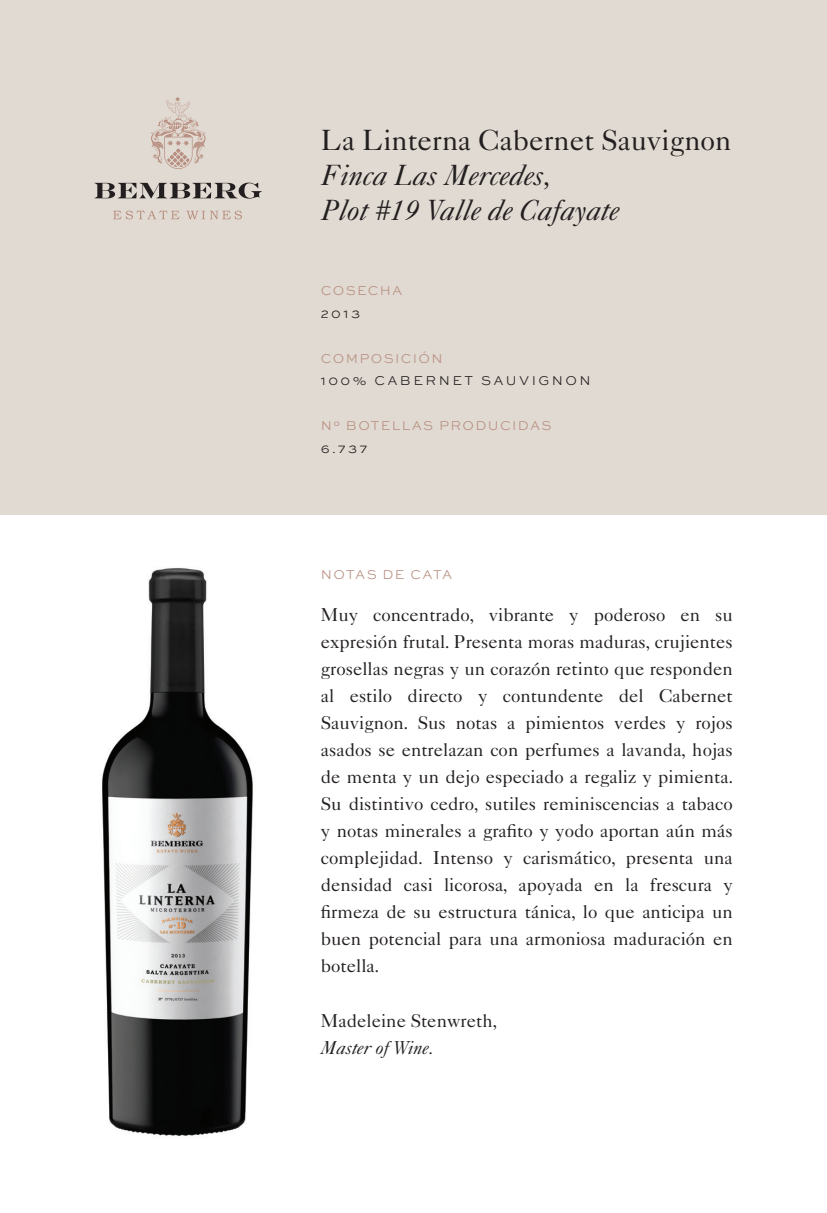
<style>
.page{position:relative;width:827px;height:1213px;background:#fff}
.page>*{position:absolute;margin:0;border:0;box-sizing:border-box;transform-origin:0 0}
.t1{font:italic 29.25px/35.1px "Caslon 540 LT Std";color:#231f20}
.t2{font:29.25px "Caslon 540 LT Std";color:#231f20}
.t3{font:18.68px/27px "Caslon 540 LT Std";color:#231f20;text-align:justify}
.t4{font:italic 18.68px "Caslon 540 LT Std";color:#231f20}
.t5{font:300 13.5px "Sweet Sans Pro";letter-spacing:.1em;color:#b88f81}
.t6{font:300 13.5px "Sweet Sans Pro";letter-spacing:.18em;color:#231f20}
</style>
<div class="page">
<img style="left:102px;top:568px;width:151px;height:568px">
<div style="left:0;top:0;width:826px;height:514px;background:#e1dad2"></div>
<svg style="left:113px;top:210px;width:66px;height:9px"></svg>
<svg style="left:186px;top:211px;width:56px;height:8px"></svg>
<svg style="left:94px;top:183px;width:168px;height:16px"></svg>
<svg style="left:151px;top:97px;width:55px;height:72px"></svg>
<h1 class="t2" style="left:321px;top:122px;width:412px">La Linterna Cabernet Sauvignon</h1>
<h1 class="t1" style="left:321px;top:158px;width:299px">Finca Las Mercedes,<br>Plot #19 Valle de Cafayate</h1>
<p class="t5" style="left:321px;top:281px;width:83px">COSECHA</p>
<p class="t6" style="left:321px;top:304px;width:41px">2013</p>
<p class="t5" style="left:321px;top:349px;width:123px">COMPOSICIÓN</p>
<p class="t6" style="left:321px;top:371px;width:271px">100% CABERNET SAUVIGNON</p>
<p class="t5" style="left:321px;top:416px;width:232px">N° BOTELLAS PRODUCIDAS</p>
<p class="t6" style="left:321px;top:439px;width:48px">6.737</p>
<p class="t5" style="left:321px;top:565px;width:133px">NOTAS DE CATA</p>
<p class="t3" style="left:321px;top:601px;width:414px">Muy concentrado, vibrante y poderoso en su expresión frutal. Presenta moras maduras, crujientes grosellas negras y un corazón retinto que responden al estilo directo y contundente del Cabernet Sauvignon. Sus notas a pimientos verdes y rojos asados se entrelazan con perfumes a lavanda, hojas de menta y un dejo especiado a regaliz y pimienta.<br>Su distintivo cedro, sutiles reminiscencias a tabaco y notas minerales a grafito y yodo aportan aún más complejidad. Intenso y carismático, presenta una densidad casi licorosa, apoyada en la frescura y firmeza de su estructura tánica, lo que anticipa un buen potencial para una armoniosa maduración en botella.</p>
<p class="t3" style="left:321px;top:1006px;width:178px">Madeleine Stenwreth,</p>
<p class="t4" style="left:321px;top:1036px;width:114px">Master of Wine.</p>
</div>
